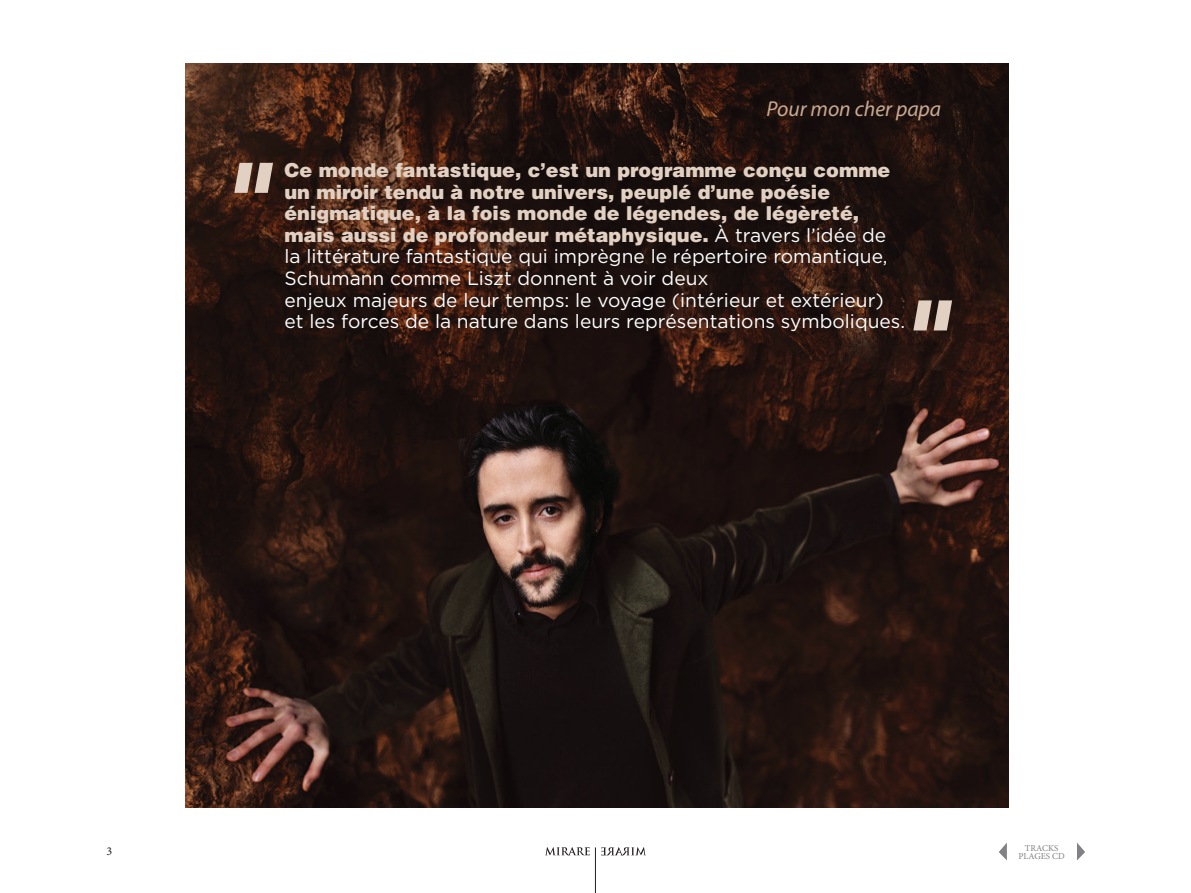
<style>
.page{position:relative;width:1191px;height:893px;background:#fff}
.page>*{position:absolute;margin:0;border:0;box-sizing:border-box;transform-origin:0 0}
.t1{font:italic 900 110.85px "Helvetica";color:#e2d0c2}
.t2{font:italic 21.6px "Myriad Pro";color:#caa993}
.t3{font:19.2px/21.6px "Gotham";color:#fff}
.t4{font:900 19.2px/21.6px "Helvetica";color:#e2d0c2}
.t5{font:12px "Minion Pro";color:#231f20}
.t6{font:9px/7.5px "Minion Pro";color:#808285;text-align:center}
.s1{font-family:"Gotham";font-weight:400;color:#fff}
</style>
<div class="page">
<svg style="left:999px;top:843px;width:8px;height:17px"></svg>
<svg style="left:1077px;top:843px;width:8px;height:17px"></svg>
<svg style="left:545px;top:847px;width:45px;height:8px"></svg>
<svg style="left:601px;top:847px;width:45px;height:8px"></svg>
<hr style="left:595px;top:847px;width:1px;height:46px;background:#231f20">
<img style="left:185px;top:64px;width:823px;height:744px">
<p class="t2" style="left:766px;top:96px;width:176px">Pour mon cher papa</p>
<h1 class="t1" style="left:214px;top:130px;width:81px">"</h1>
<p class="t4" style="left:284px;top:159px;width:607px">Ce monde fantastique, c’est un programme conçu comme un miroir tendu à notre univers, peuplé d’une poésie énigmatique, à la fois monde de légendes, de légèreté, mais aussi de profondeur métaphysique. <span class="s1">À travers l’idée de</span></p>
<p class="t3" style="left:284px;top:245px;width:622px">la littérature fantastique qui imprègne le répertoire romantique, Schumann comme Liszt donnent à voir deux<br>enjeux majeurs de leur temps: le voyage (intérieur et extérieur) et les forces de la nature dans leurs représentations symboliques.</p>
<h1 class="t1" style="left:893px;top:268px;width:81px">"</h1>
<p class="t5" style="left:106px;top:843px;width:7px">3</p>
<p class="t6" style="left:1018px;top:844px;width:48px">TRACKS<br>PLAGES CD</p>
</div>
